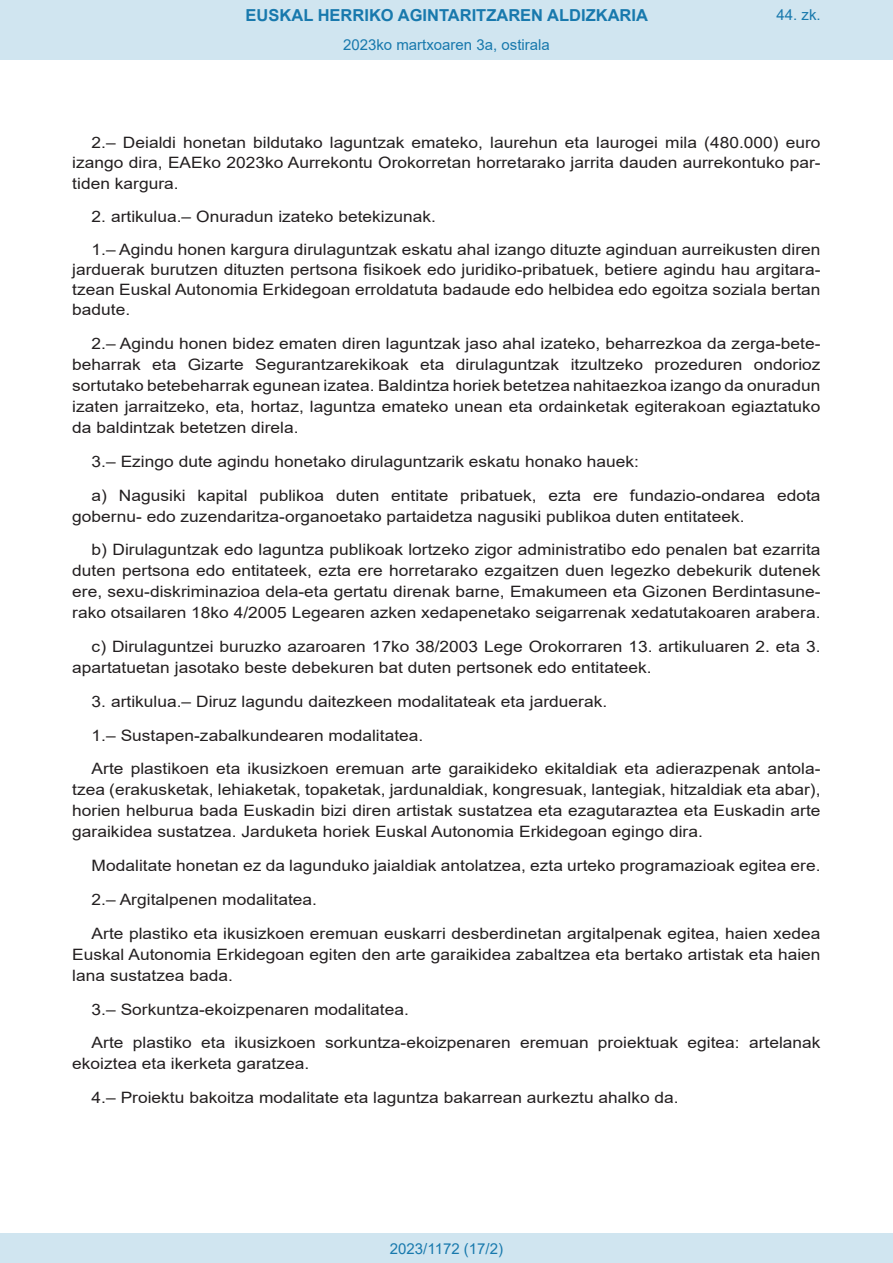
<style>
.page{position:relative;width:893px;height:1263px;background:#fff}
.page>*{position:absolute;margin:0;border:0;box-sizing:border-box;transform-origin:0 0}
.t1{font:700 16.5px "Arial";color:#1879ad}
.BOPVDetalle{font:15.6px/21px "Arial";color:#231f20;text-align:justify;scale:1.11 1}
.Paginacion_Centro{font:15px "Arial";color:#1879ad}
</style>
<div class="page">
<div style="left:0;top:0;width:893px;height:60px;background:#d0e5f0"></div>
<div style="left:0;top:1233px;width:893px;height:30px;background:#d0e5f0"></div>
<p class="t1" style="left:246px;top:3px;width:404px">EUSKAL HERRIKO AGINTARITZAREN ALDIZKARIA</p>
<p class="Paginacion_Centro" style="left:343px;top:35px;width:208px">2023ko martxoaren 3a, ostirala</p>
<p class="Paginacion_Centro" style="left:776px;top:5px;width:46px">44. zk.</p>
<p class="BOPVDetalle" style="left:72px;top:132px;width:676px;line-height:20.2px;text-indent:19px">2.– Deialdi honetan bildutako laguntzak emateko, laurehun eta laurogei mila (480.000) euro izango dira, EAEko 2023ko Aurrekontu Orokorretan horretarako jarrita dauden aurrekontuko par&shy;tiden kargura.</p>
<p class="BOPVDetalle" style="left:92px;top:206px;width:312px">2. artikulua.– Onuradun izateko betekizunak.</p>
<p class="BOPVDetalle" style="left:72px;top:239px;width:676px;line-height:20.2px;text-indent:19px">1.– Agindu honen kargura dirulaguntzak eskatu ahal izango dituzte aginduan aurreikusten diren jarduerak burutzen dituzten pertsona fisikoek edo juridiko-pribatuek, betiere agindu hau argitara&shy;tzean Euskal Autonomia Erkidegoan erroldatuta badaude edo helbidea edo egoitza soziala bertan badute.</p>
<p class="BOPVDetalle" style="left:72px;top:333px;width:676px;text-indent:19px">2.– Agindu honen bidez ematen diren laguntzak jaso ahal izateko, beharrezkoa da zerga-bete&shy;beharrak eta Gizarte Segurantzarekikoak eta dirulaguntzak itzultzeko prozeduren ondorioz sortutako betebeharrak egunean izatea. Baldintza horiek betetzea nahitaezkoa izango da onuradun izaten jarraitzeko, eta, hortaz, laguntza emateko unean eta ordainketak egiterakoan egiaztatuko da baldintzak betetzen direla.</p>
<p class="BOPVDetalle" style="left:92px;top:451px;width:495px">3.– Ezingo dute agindu honetako dirulaguntzarik eskatu honako hauek:</p>
<p class="BOPVDetalle" style="left:72px;top:485px;width:676px;text-indent:19px">a) Nagusiki kapital publikoa duten entitate pribatuek, ezta ere fundazio-ondarea edota gobernu- edo zuzendaritza-organoetako partaidetza nagusiki publikoa duten entitateek.</p>
<p class="BOPVDetalle" style="left:72px;top:539px;width:676px;text-indent:19px">b) Dirulaguntzak edo laguntza publikoak lortzeko zigor administratibo edo penalen bat ezarrita duten pertsona edo entitateek, ezta ere horretarako ezgaitzen duen legezko debekurik dutenek ere, sexu-diskriminazioa dela-eta gertatu direnak barne, Emakumeen eta Gizonen Berdintasune&shy;rako otsailaren 18ko 4/2005 Legearen azken xedapenetako seigarrenak xedatutakoaren arabera.</p>
<p class="BOPVDetalle" style="left:72px;top:636px;width:676px;text-indent:19px">c) Dirulaguntzei buruzko azaroaren 17ko 38/2003 Lege Orokorraren 13. artikuluaren 2. eta 3. apartatuetan jasotako beste debekuren bat duten pertsonek edo entitateek.</p>
<p class="BOPVDetalle" style="left:92px;top:691px;width:466px">3. artikulua.– Diruz lagundu daitezkeen modalitateak eta jarduerak.</p>
<p class="BOPVDetalle" style="left:92px;top:725px;width:300px">1.– Sustapen-zabalkundearen modalitatea.</p>
<p class="BOPVDetalle" style="left:72px;top:758px;width:676px;text-indent:19px">Arte plastikoen eta ikusizkoen eremuan arte garaikideko ekitaldiak eta adierazpenak antola&shy;tzea (erakusketak, lehiaketak, topaketak, jardunaldiak, kongresuak, lantegiak, hitzaldiak eta abar), horien helburua bada Euskadin bizi diren artistak sustatzea eta ezagutaraztea eta Euskadin arte garaikidea sustatzea. Jarduketa horiek Euskal Autonomia Erkidegoan egingo dira.</p>
<p class="BOPVDetalle" style="left:92px;top:855px;width:658px">Modalitate honetan ez da lagunduko jaialdiak antolatzea, ezta urteko programazioak egitea ere.</p>
<p class="BOPVDetalle" style="left:92px;top:889px;width:205px">2.– Argitalpenen modalitatea.</p>
<p class="BOPVDetalle" style="left:72px;top:923px;width:676px;text-indent:19px">Arte plastiko eta ikusizkoen eremuan euskarri desberdinetan argitalpenak egitea, haien xedea Euskal Autonomia Erkidegoan egiten den arte garaikidea zabaltzea eta bertako artistak eta haien lana sustatzea bada.</p>
<p class="BOPVDetalle" style="left:92px;top:998px;width:287px">3.– Sorkuntza-ekoizpenaren modalitatea.</p>
<p class="BOPVDetalle" style="left:72px;top:1032px;width:676px;text-indent:19px">Arte plastiko eta ikusizkoen sorkuntza-ekoizpenaren eremuan proiektuak egitea: artelanak ekoiztea eta ikerketa garatzea.</p>
<p class="BOPVDetalle" style="left:92px;top:1087px;width:530px">4.– Proiektu bakoitza modalitate eta laguntza bakarrean aurkeztu ahalko da.</p>
<p class="Paginacion_Centro" style="left:390px;top:1238px;width:115px">2023/1172 (17/2)</p>
</div>
